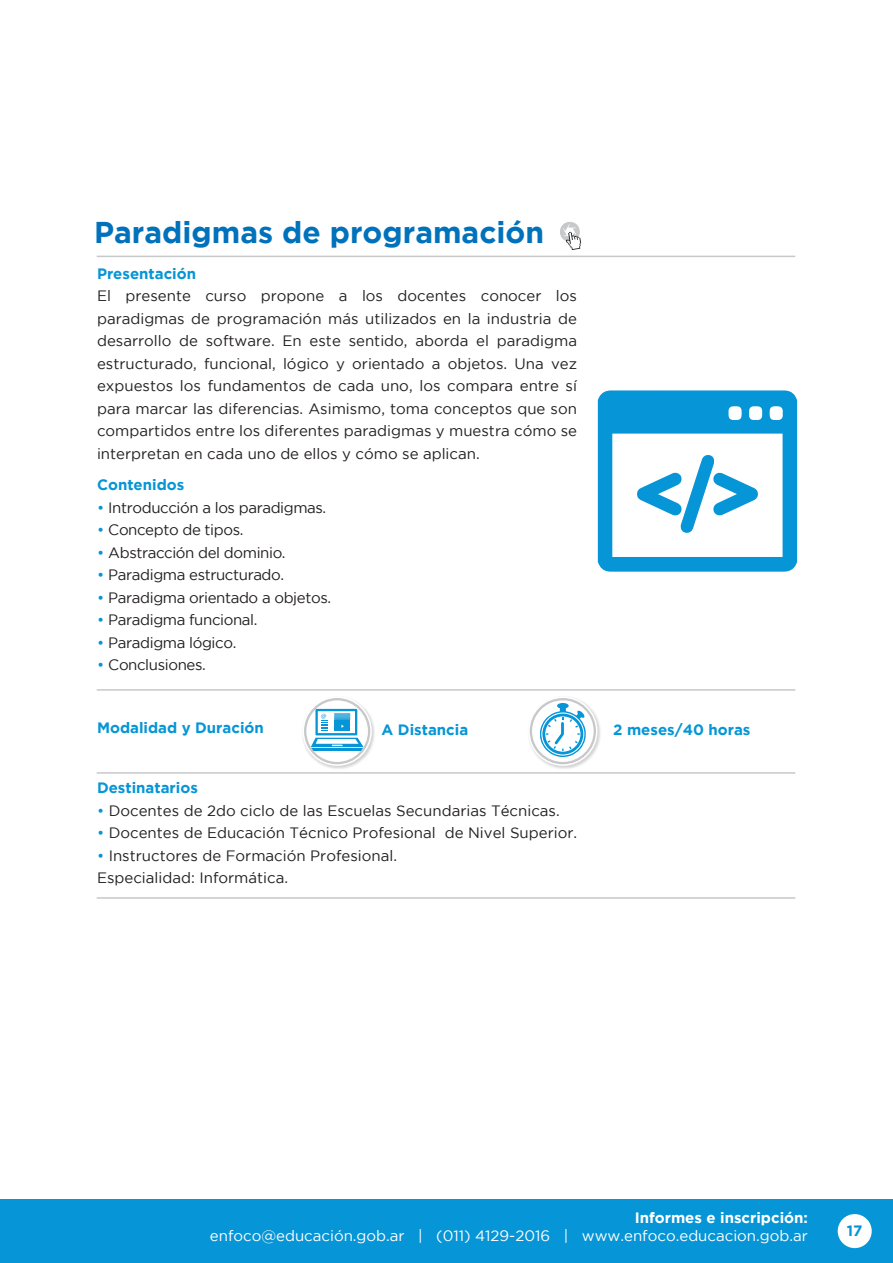
<style>
.page{position:relative;width:893px;height:1263px;background:#fff}
.page>*{position:absolute;margin:0;border:0;box-sizing:border-box;transform-origin:0 0}
.t1{font:700 30px "Gotham";color:#0072bc}
.t2{font:15px/22.5px "Gotham";color:#231f20;text-align:justify}
.t3{font:15px "Gotham";letter-spacing:-.025em;color:#231f20}
.t4{font:700 15px "Gotham";color:#0695d6}
.t5{font:15px "Gotham";color:#fff}
.t6{font:700 15px "Gotham";color:#fff}
.t7{font:7.05px "Myriad Pro";color:#0695d6}
.s1{color:#0695d6}
</style>
<div class="page">
<div style="left:0;top:1199px;width:893px;height:64px;background:#0695d6"></div>
<div style="left:838px;top:1214px;width:34px;height:34px;background:#fff;border-radius:50%"></div>
<svg style="left:560px;top:222px;width:21px;height:28px"></svg>
<hr style="left:97px;top:256px;width:698px;height:1px;background:#c7c8ca">
<hr style="left:97px;top:772px;width:698px;height:2px;background:#c7c8ca">
<hr style="left:97px;top:897px;width:698px;height:2px;background:#c7c8ca">
<hr style="left:97px;top:689px;width:698px;height:2px;background:#c7c8ca">
<svg style="left:598px;top:390px;width:199px;height:182px"></svg>
<img style="left:303px;top:702px;width:72px;height:67px">
<div style="left:302px;top:696px;width:70px;height:70px;border:5px solid #fff;border-radius:50%"></div>
<svg style="left:305px;top:699px;width:64px;height:64px"></svg>
<hr style="left:311px;top:748px;width:53px;height:3px;background:#0695d6">
<svg style="left:311px;top:709px;width:53px;height:38px"></svg>
<div style="left:304px;top:698px;width:66px;height:66px;border:2px solid #c7c8ca;border-radius:50%"></div>
<img style="left:530px;top:698px;width:71px;height:71px">
<div style="left:528px;top:696px;width:69px;height:70px;border:5px solid #fff;border-radius:50%"></div>
<svg style="left:531px;top:699px;width:64px;height:64px"></svg>
<svg style="left:540px;top:703px;width:46px;height:54px"></svg>
<div style="left:530px;top:698px;width:66px;height:66px;border:2px solid #c7c8ca;border-radius:50%"></div>
<h1 class="t1" style="left:94px;top:215px;width:451px">Paradigmas de programación</h1>
<p class="t4" style="left:97px;top:265px;width:101px">Presentación</p>
<p class="t2" style="left:97px;top:284px;width:481px">El presente curso propone a los docentes conocer los paradigmas de programación más utilizados en la industria de desarrollo de software. En este sentido, aborda el paradigma estructurado, funcional, lógico y orientado a objetos. Una vez expuestos los fundamentos de cada uno, los compara entre sí para marcar las diferencias. Asimismo, toma conceptos que son compartidos entre los diferentes paradigmas y muestra cómo se interpretan en cada uno de ellos y cómo se aplican.</p>
<p class="t4" style="left:97px;top:476px;width:89px">Contenidos</p>
<p class="t3" style="left:97px;top:499px;width:231px"><span class="s1">•</span> Introducción a los paradigmas.</p>
<p class="t3" style="left:97px;top:522px;width:148px"><span class="s1">•</span> Concepto de tipos.</p>
<p class="t3" style="left:97px;top:544px;width:190px"><span class="s1">•</span> Abstracción del dominio.</p>
<p class="t3" style="left:97px;top:567px;width:189px"><span class="s1">•</span> Paradigma estructurado.</p>
<p class="t3" style="left:97px;top:589px;width:236px"><span class="s1">•</span> Paradigma orientado a objetos.</p>
<p class="t3" style="left:97px;top:612px;width:162px"><span class="s1">•</span> Paradigma funcional.</p>
<p class="t3" style="left:97px;top:634px;width:141px"><span class="s1">•</span> Paradigma lógico.</p>
<p class="t3" style="left:97px;top:657px;width:110px"><span class="s1">•</span> Conclusiones.</p>
<p class="t4" style="left:97px;top:719px;width:168px">Modalidad y Duración</p>
<p class="t7" style="left:321px;top:711px;width:7px">@</p>
<p class="t4" style="left:382px;top:721px;width:88px">A Distancia</p>
<p class="t4" style="left:613px;top:721px;width:139px">2 meses/40 horas</p>
<p class="t4" style="left:97px;top:779px;width:102px">Destinatarios</p>
<p class="t2" style="left:97px;top:799px;width:464px"><span class="s1">•</span> Docentes de 2do ciclo de las Escuelas Secundarias Técnicas.</p>
<p class="t2" style="left:97px;top:821px;width:482px"><span class="s1">•</span> Docentes de Educación Técnico Profesional de Nivel Superior.</p>
<p class="t2" style="left:97px;top:844px;width:302px"><span class="s1">•</span> Instructores de Formación Profesional.<br>Especialidad: Informática.</p>
<p class="t6" style="left:635px;top:1209px;width:175px">Informes e inscripción:</p>
<p class="t5" style="left:210px;top:1227px;width:600px">enfoco@educación.gob.ar | (011) 4129-2016 | www.enfoco.educacion.gob.ar</p>
<p class="t4" style="left:847px;top:1222px;width:17px">17</p>
</div>
